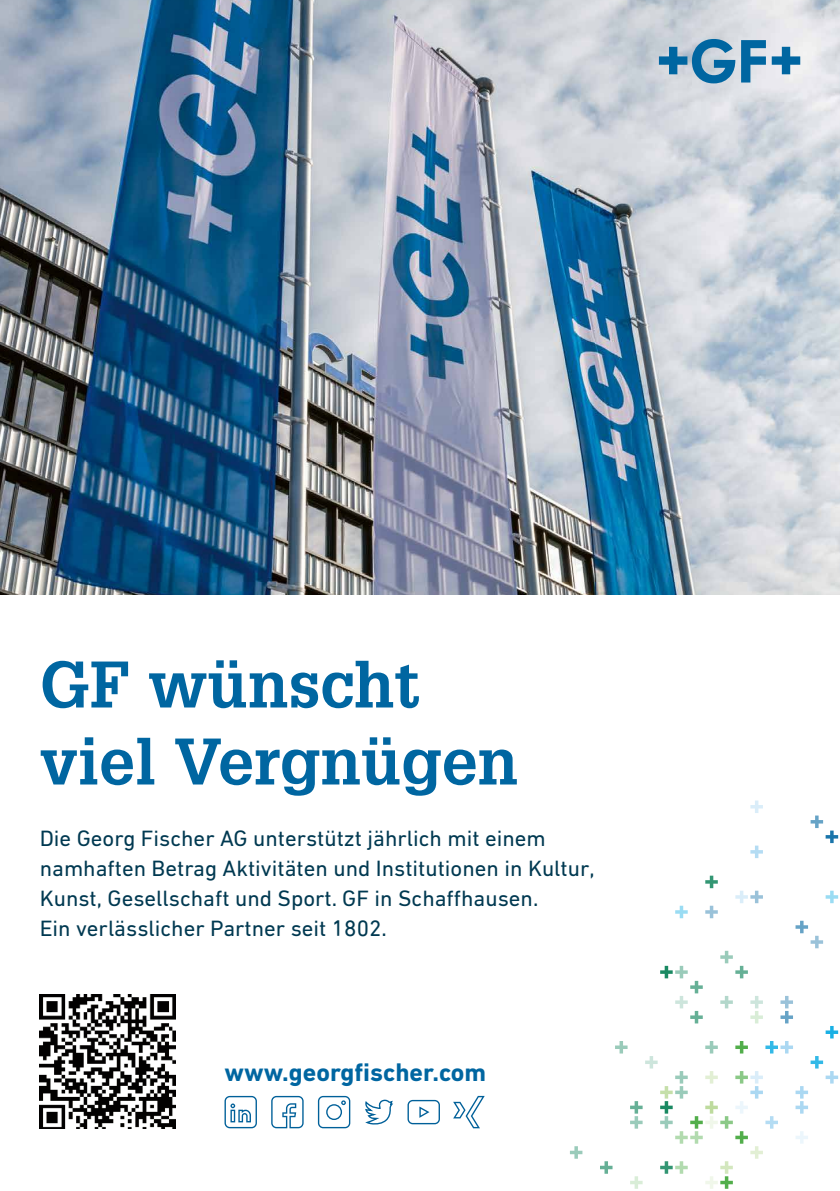
<style>
.page{position:relative;width:840px;height:1191px;background:#fff}
.page>*{position:absolute;margin:0;border:0;box-sizing:border-box;transform-origin:0 0}
.t1{font:700 64.2px/77px "Glyphafor GF";color:#0066a1}
.t2{font:700 25.6px "DIN Nextfor GF";color:#0066a1}
.t3{font:22.8px/30px "DIN Nextfor GF";color:#003951}
</style>
<div class="page">
<svg style="left:224px;top:1096px;width:33px;height:32px"></svg>
<svg style="left:271px;top:1096px;width:32px;height:32px"></svg>
<svg style="left:453px;top:1096px;width:31px;height:32px"></svg>
<svg style="left:407px;top:1099px;width:32px;height:25px"></svg>
<svg style="left:365px;top:1099px;width:28px;height:26px"></svg>
<svg style="left:318px;top:1096px;width:32px;height:32px"></svg>
<div style="left:326px;top:1104px;width:16px;height:16px;border:1px solid #006099;border-radius:50%"></div>
<img style="left:40px;top:994px;width:135px;height:134px">
<img style="left:0;top:0;width:839px;height:595px">
<svg style="left:658px;top:39px;width:107px;height:44px;background:#78a6c3"></svg>
<svg style="left:771px;top:47px;width:28px;height:27px"></svg>
<svg style="left:570px;top:1146px;width:12px;height:12px"></svg>
<svg style="left:750px;top:800px;width:12px;height:13px"></svg>
<svg style="left:750px;top:845px;width:12px;height:13px"></svg>
<svg style="left:810px;top:815px;width:27px;height:28px"></svg>
<svg style="left:600px;top:875px;width:239px;height:314px"></svg>
<h1 class="t1" style="left:40px;top:640px;width:479px">GF wünscht viel Vergnügen</h1>
<p class="t3" style="left:40px;top:821px;width:556px">Die Georg Fischer AG unterstützt jährlich mit einem namhaften Betrag Aktivitäten und Institutionen in Kultur, Kunst, Gesellschaft und Sport. GF in Schaffhausen.<br>Ein verlässlicher Partner seit 1802.</p>
<p class="t2" style="left:224px;top:1054px;width:263px">www.georgfischer.com</p>
</div>
